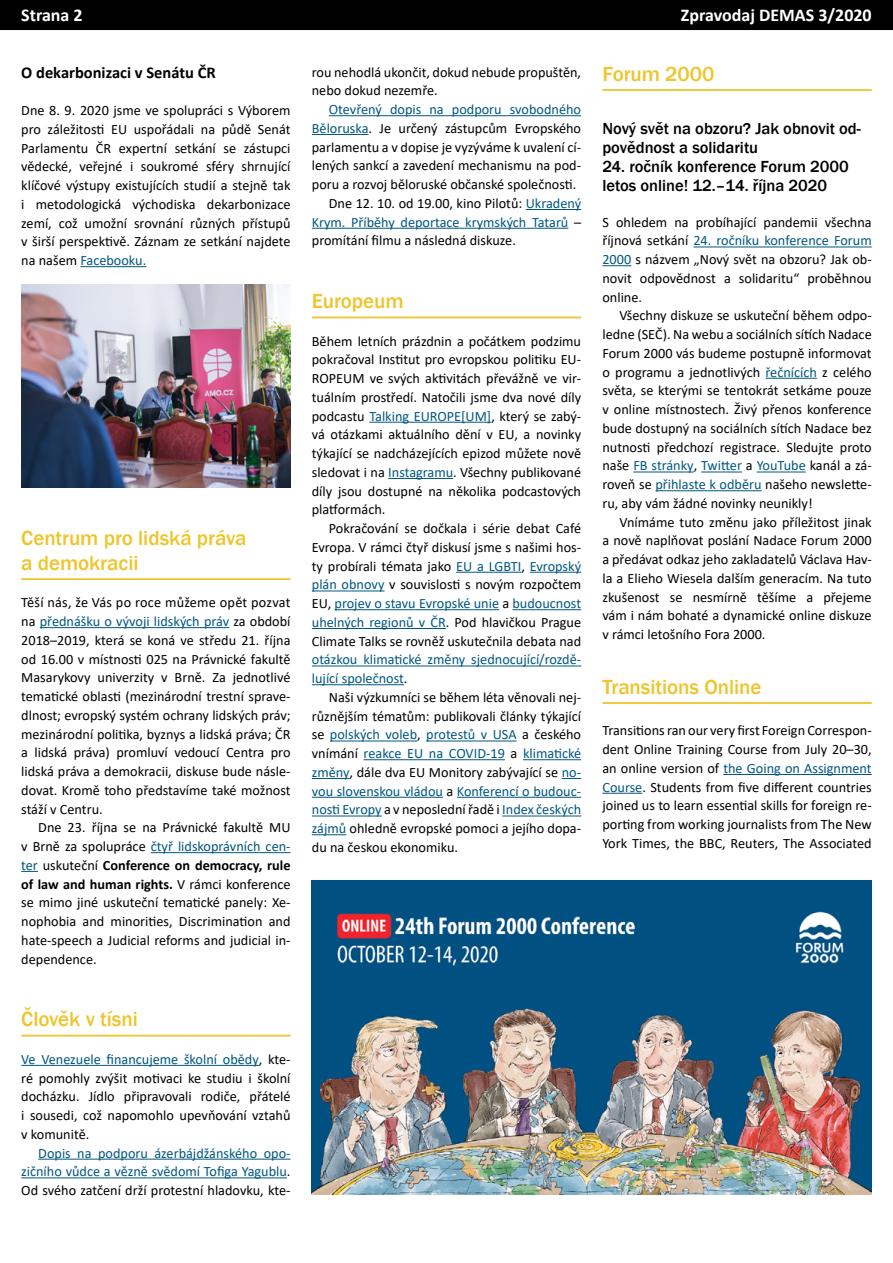
<style>
.page{position:relative;width:893px;height:1263px;background:#fff}
.page>*{position:absolute;margin:0;border:0;box-sizing:border-box;transform-origin:0 0}
.t1{font:500 21px/25.2px "Franklin Gothic";letter-spacing:-.005em;color:#eec52c}
.t2{font:700 18px "Calibri";color:#fff}
.t3{font:500 16.5px/19px "Franklin Gothic";color:#000}
.t4{font:700 16.5px "Calibri";color:#000}
.t5{font:14.25px/18.8px "Calibri";color:#000;text-align:justify}
.t6{font:14.25px/18.8px "Calibri";color:#015782;text-align:justify}
.s1{color:#015782}
.s2{font-weight:700}
.s3{color:#000}
</style>
<div class="page">
<div style="left:1px;top:1px;width:891px;height:28px;background:#000"></div>
<div style="left:0;top:0;width:893px;height:30px;border:2px solid #000"></div>
<hr style="left:80px;top:266px;width:66px;height:1px;background:#015782">
<hr style="left:21px;top:578px;width:270px;height:2px;background:#eec52c">
<hr style="left:40px;top:627px;width:189px;height:1px;background:#015782">
<hr style="left:151px;top:852px;width:140px;height:1px;background:#015782">
<svg style="left:21px;top:871px;width:17px;height:1px"></svg>
<hr style="left:21px;top:1035px;width:270px;height:1px;background:#eec52c">
<hr style="left:21px;top:1065px;width:238px;height:1px;background:#015782">
<hr style="left:38px;top:1159px;width:253px;height:1px;background:#015782">
<hr style="left:21px;top:1177px;width:266px;height:1px;background:#015782">
<hr style="left:602px;top:89px;width:270px;height:2px;background:#eec52c">
<hr style="left:693px;top:246px;width:179px;height:1px;background:#015782">
<svg style="left:602px;top:265px;width:29px;height:1px"></svg>
<hr style="left:765px;top:378px;width:52px;height:1px;background:#015782">
<hr style="left:633px;top:471px;width:61px;height:1px;background:#015782">
<hr style="left:701px;top:471px;width:41px;height:1px;background:#015782">
<hr style="left:757px;top:471px;width:49px;height:1px;background:#015782">
<hr style="left:655px;top:490px;width:107px;height:1px;background:#015782">
<hr style="left:602px;top:702px;width:270px;height:2px;background:#eec52c">
<hr style="left:723px;top:774px;width:149px;height:1px;background:#015782">
<hr style="left:602px;top:793px;width:40px;height:1px;background:#015782">
<hr style="left:329px;top:115px;width:252px;height:1px;background:#015782">
<hr style="left:312px;top:134px;width:57px;height:1px;background:#015782">
<hr style="left:526px;top:209px;width:55px;height:1px;background:#015782">
<hr style="left:312px;top:228px;width:256px;height:1px;background:#015782">
<hr style="left:312px;top:317px;width:269px;height:1px;background:#eec52c">
<hr style="left:369px;top:422px;width:122px;height:1px;background:#015782">
<hr style="left:388px;top:478px;width:65px;height:1px;background:#015782">
<hr style="left:456px;top:572px;width:65px;height:1px;background:#015782">
<hr style="left:530px;top:572px;width:51px;height:1px;background:#015782">
<hr style="left:312px;top:590px;width:72px;height:1px;background:#015782">
<hr style="left:335px;top:609px;width:164px;height:1px;background:#015782">
<hr style="left:512px;top:609px;width:69px;height:1px;background:#015782">
<hr style="left:312px;top:628px;width:134px;height:1px;background:#015782">
<hr style="left:312px;top:665px;width:269px;height:1px;background:#015782">
<hr style="left:312px;top:684px;width:92px;height:1px;background:#015782">
<hr style="left:330px;top:740px;width:87px;height:1px;background:#015782">
<hr style="left:426px;top:740px;width:91px;height:1px;background:#015782">
<hr style="left:364px;top:759px;width:141px;height:1px;background:#015782">
<hr style="left:523px;top:759px;width:58px;height:1px;background:#015782">
<hr style="left:312px;top:778px;width:38px;height:1px;background:#015782">
<svg style="left:562px;top:778px;width:19px;height:1px"></svg>
<hr style="left:312px;top:797px;width:131px;height:1px;background:#015782">
<hr style="left:457px;top:797px;width:124px;height:1px;background:#015782">
<hr style="left:312px;top:815px;width:70px;height:1px;background:#015782">
<hr style="left:502px;top:815px;width:79px;height:1px;background:#015782">
<hr style="left:312px;top:834px;width:34px;height:1px;background:#015782">
<img style="left:21px;top:285px;width:270px;height:202px">
<img style="left:312px;top:880px;width:560px;height:315px">
<p class="t2" style="left:21px;top:3px;width:63px">Strana 2</p>
<p class="t2" style="left:681px;top:3px;width:192px">Zpravodaj DEMAS 3/2020</p>
<p class="t4" style="left:21px;top:61px;width:196px">O dekarbonizaci v Senátu ČR</p>
<p class="t5" style="left:21px;top:101px;width:271px">Dne 8. 9. 2020 jsme ve spolupráci s Výborem pro záležitosti EU uspořádali na půdě Senát Parlamentu ČR expertní setkání se zástupci vědecké, veřejné i soukromé sféry shrnující klíčové výstupy existujících studií a stejně tak i metodologická východiska dekarbonizace zemí, což umožní srovnání různých přístupů v širší perspektivě. Záznam ze setkání najdete na našem <span class="s1">Facebooku.</span></p>
<h1 class="t1" style="left:21px;top:525px;width:227px">Centrum pro lidská práva a demokracii</h1>
<p class="t5" style="left:21px;top:593px;width:271px">Těší nás, že Vás po roce můžeme opět pozvat na <span class="s1">přednášku o vývoji lidských práv</span> za období 2018–2019, která se koná ve středu 21. října od 16.00 v místnosti 025 na Právnické fakultě Masarykovy univerzity v Brně. Za jednotlivé tematické oblasti (mezinárodní trestní sprave&shy;dlnost; evropský systém ochrany lidských práv; mezinárodní politika, byznys a lidská práva; ČR a lidská práva) promluví vedoucí Centra pro lidská práva a demokracii, diskuse bude násle&shy;dovat. Kromě toho představíme také možnost stáží v Centru.</p>
<p class="t5" style="left:21px;top:818px;width:271px;text-indent:17px">Dne 23. října se na Právnické fakultě MU v Brně za spolupráce <span class="s1">čtyř lidskoprávních cen&shy;ter</span> uskuteční <span class="s2">Conference on democracy, rule of law and human rights.</span> V rámci konference se mimo jiné uskuteční tematické panely: Xe&shy;nophobia and minorities, Discrimination and hate-speech a Judicial reforms and judicial in&shy;dependence.</p>
<h1 class="t1" style="left:21px;top:1007px;width:118px">Člověk v tísni</h1>
<p class="t5" style="left:21px;top:1049px;width:271px"><span class="s1">Ve Venezuele financujeme školní obědy</span>, kte&shy;ré pomohly zvýšit motivaci ke studiu i školní docházku. Jídlo připravovali rodiče, přátelé i sousedi, což napomohlo upevňování vztahů v komunitě.</p>
<p class="t6" style="left:21px;top:1143px;width:271px;text-indent:17px">Dopis na podporu ázerbájdžánského opo&shy;zičního vůdce a vězně svědomí Tofiga Yagublu<span class="s3">.<br>Od svého zatčení drží protestní hladovku, kte-</span></p>
<p class="t5" style="left:312px;top:62px;width:271px">rou nehodlá ukončit, dokud nebude propuštěn, nebo dokud nezemře.</p>
<p class="t6" style="left:329px;top:100px;width:254px">Otevřený dopis na podporu svobodného</p>
<p class="t5" style="left:312px;top:118px;width:271px"><span class="s1">Běloruska</span>. Je určený zástupcům Evropského</p>
<p class="t5" style="left:312px;top:137px;width:271px">parlamentu a v dopise je vyzýváme k uvalení cí-</p>
<p class="t5" style="left:312px;top:156px;width:271px">lených sankcí a zavedení mechanismu na pod-</p>
<p class="t5" style="left:312px;top:175px;width:266px">poru a rozvoj běloruské občanské společnosti.</p>
<p class="t5" style="left:329px;top:193px;width:254px">Dne 12. 10. od 19.00, kino Pilotů: <span class="s1">Ukradený</span></p>
<p class="t6" style="left:312px;top:212px;width:271px">Krym. Příběhy deportace krymských Tatarů <span class="s3">–</span></p>
<p class="t5" style="left:312px;top:231px;width:206px">promítání filmu a následná diskuze.</p>
<h1 class="t1" style="left:312px;top:289px;width:93px">Europeum</h1>
<p class="t5" style="left:312px;top:331px;width:271px">Během letních prázdnin a počátkem podzimu pokračoval Institut pro evropskou politiku EU-ROPEUM ve svých aktivitách převážně ve vir&shy;tuálním prostředí. Natočili jsme dva nové díly podcastu <span class="s1">Talking EUROPE[UM]</span>, který se zabý&shy;vá otázkami aktuálního dění v EU, a novinky týkající se nadcházejících epizod můžete nově sledovat i na <span class="s1">Instagramu</span>. Všechny publikované díly jsou dostupné na několika podcastových platformách.</p>
<p class="t5" style="left:312px;top:519px;width:271px;text-indent:17px">Pokračování se dočkala i série debat Café Evropa. V rámci čtyř diskusí jsme s našimi hos&shy;ty probírali témata jako <span class="s1">EU a LGBTI</span>, <span class="s1">Evropský plán obnovy</span> v souvislosti s novým rozpočtem EU, <span class="s1">projev o stavu Evropské unie</span> a <span class="s1">budoucnost uhelných regionů v ČR</span>. Pod hlavičkou Prague Climate Talks se rovněž uskutečnila debata nad</p>
<p class="t6" style="left:312px;top:650px;width:271px">otázkou klimatické změny sjednocující/rozdě&shy;lující společnost<span class="s3">.</span></p>
<p class="t5" style="left:312px;top:687px;width:271px;text-indent:17px">Naši výzkumníci se během léta věnovali nej&shy;různějším tématům: publikovali články týkající se <span class="s1">polských voleb</span>, <span class="s1">protestů v USA</span> a českého vnímání <span class="s1">reakce EU na COVID-19</span> a <span class="s1">klimatické změny</span>, dále dva EU Monitory zabývající se <span class="s1">no&shy;vou slovenskou vládou</span> a <span class="s1">Konferencí o budouc&shy;nosti Evropy</span> a v neposlední řadě i <span class="s1">Index českých zájmů</span> ohledně evropské pomoci a jejího dopa&shy;du na českou ekonomiku.</p>
<h1 class="t1" style="left:602px;top:61px;width:114px">Forum 2000</h1>
<p class="t3" style="left:602px;top:119px;width:260px">Nový svět na obzoru? Jak obnovit od&shy;povědnost a solidaritu</p>
<p class="t3" style="left:602px;top:157px;width:248px">24. ročník konference Forum 2000 letos online! 12.–14. října 2020</p>
<p class="t5" style="left:602px;top:212px;width:271px">S ohledem na probíhající pandemii všechna říjnová setkání <span class="s1">24. ročníku konference Forum 2000</span> s názvem „Nový svět na obzoru? Jak ob&shy;novit odpovědnost a solidaritu“ proběhnou online.</p>
<p class="t5" style="left:602px;top:306px;width:271px;text-indent:17px">Všechny diskuze se uskuteční během odpo&shy;ledne (SEČ). Na webu a sociálních sítích Nadace Forum 2000 vás budeme postupně informovat o programu a jednotlivých <span class="s1">řečnících</span> z celého světa, se kterými se tentokrát setkáme pouze v online místnostech. Živý přenos konference bude dostupný na sociálních sítích Nadace bez nutnosti předchozí registrace. Sledujte proto naše <span class="s1">FB stránky</span>, <span class="s1">Twitter</span> a <span class="s1">YouTube</span> kanál a zá&shy;roveň se <span class="s1">přihlaste k odběru</span> našeho newslette&shy;ru, aby vám žádné novinky neunikly!</p>
<p class="t5" style="left:602px;top:512px;width:271px;text-indent:17px">Vnímáme tuto změnu jako příležitost jinak a nově naplňovat poslání Nadace Forum 2000 a předávat odkaz jeho zakladatelů Václava Hav&shy;la a Elieho Wiesela dalším generacím. Na tuto zkušenost se nesmírně těšíme a přejeme vám i nám bohaté a dynamické online diskuze v rámci letošního Fora 2000.</p>
<h1 class="t1" style="left:602px;top:674px;width:160px">Transitions Online</h1>
<p class="t5" style="left:602px;top:721px;width:271px">Transitions ran our very first Foreign Correspon&shy;dent Online Training Course from July 20–30, an online version of <span class="s1">the Going on Assignment Course</span>. Students from five different countries joined us to learn essential skills for foreign re&shy;porting from working journalists from The New York Times, the BBC, Reuters, The Associated</p>
</div>
